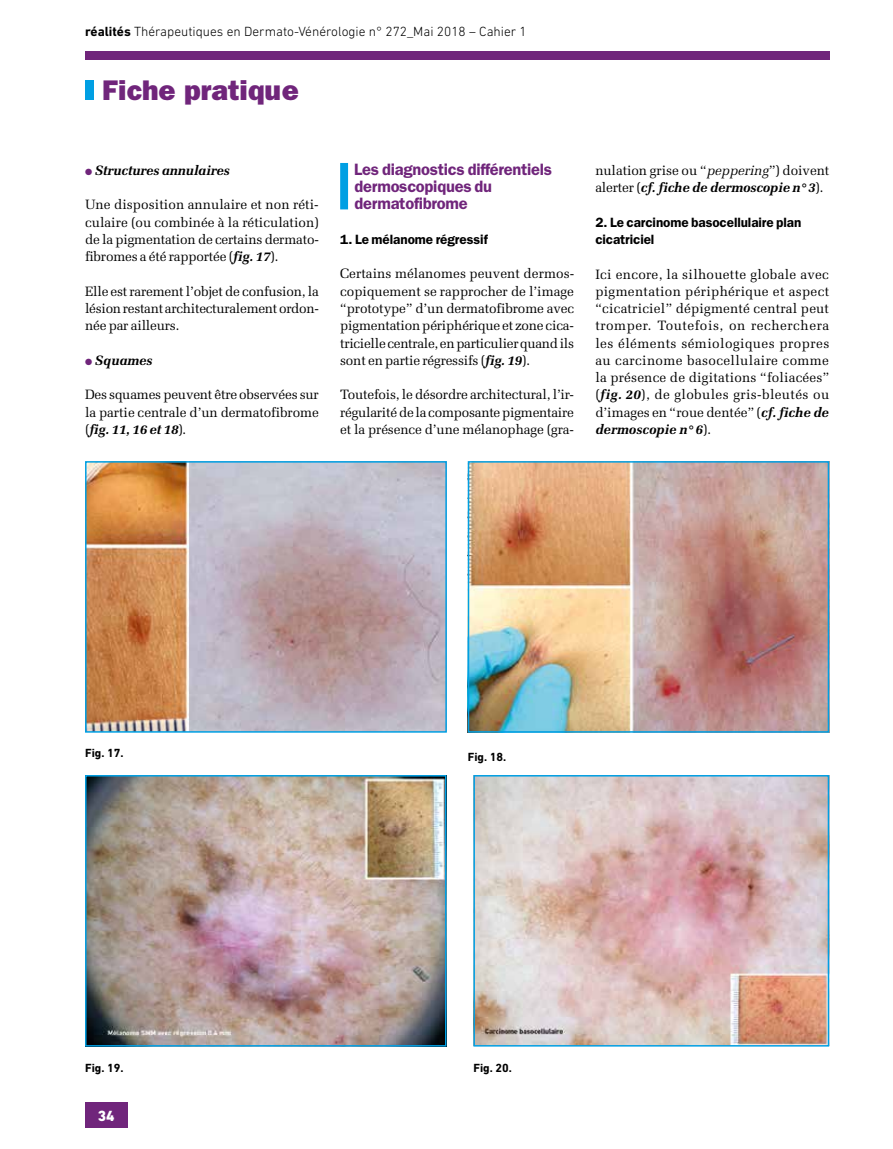
<style>
.page{position:relative;width:893px;height:1149px;background:#fff}
.page>*{position:absolute;margin:0;border:0;box-sizing:border-box;transform-origin:0 0}
.t1{font:28.5px "ITC Franklin Gothic Std Hvy";color:#70257b}
.t2{font:600 16.5px/17.2px "ITC Franklin Gothic Std";letter-spacing:-.015em;color:#70257b}
.t3{font:800 15px "DIN Next LT Pro";color:#fff}
.t4{font:13.5px/17.2px "Melior";letter-spacing:-.015em;color:#000;text-align:justify}
.t5{font:300 13.5px "DIN Next LT Pro";color:#000}
.t6{font:600 13.5px/17.2px "ITC Franklin Gothic Std";letter-spacing:-.005em;color:#000}
.t7{font:italic 700 13.5px "Melior";letter-spacing:-.015em;color:#000}
.t8{font:700 12px "DIN Next LT Pro";color:#000}
.s1{font-weight:700}
.s2{color:#70257b}
.s3{font-weight:700;font-style:italic}
.s4{font-style:italic}
</style>
<div class="page">
<div style="left:85px;top:51px;width:744px;height:9px;background:#70257b"></div>
<div style="left:85px;top:81px;width:9px;height:19px;background:#009fe3"></div>
<div style="left:85px;top:1101px;width:43px;height:26px;background:#70257b"></div>
<img style="left:88px;top:777px;width:355px;height:266px">
<div style="left:85px;top:774px;width:361px;height:272px;border:2px solid #009fe3"></div>
<img style="left:476px;top:777px;width:350px;height:266px">
<div style="left:473px;top:774px;width:356px;height:272px;border:2px solid #009fe3"></div>
<img style="left:471px;top:464px;width:355px;height:265px">
<div style="left:468px;top:461px;width:361px;height:271px;border:2px solid #009fe3"></div>
<img style="left:88px;top:464px;width:356px;height:265px">
<div style="left:85px;top:461px;width:362px;height:271px;border:2px solid #009fe3"></div>
<div style="left:340px;top:163px;width:8px;height:46px;background:#009fe3;border:2px solid #009fe3"></div>
<p class="t5" style="left:85px;top:23px;width:443px"><span class="s1">réalités</span> Thérapeutiques en Dermato-Vénérologie n° 272_Mai 2018 – Cahier 1</p>
<h1 class="t1" style="left:102px;top:74px;width:198px">Fiche pratique</h1>
<p class="t7" style="left:85px;top:162px;width:146px"><span class="s2">●</span> Structures annulaires</p>
<p class="t4" style="left:85px;top:196px;width:235px">Une disposition annulaire et non réti&shy;culaire (ou combinée à la réticulation) de la pigmentation de certains dermato&shy;fibromes a été rapportée (<span class="s3">fig. 17</span>).</p>
<p class="t4" style="left:85px;top:282px;width:235px">Elle est rarement l’objet de confusion, la lésion restant architecturalement ordon&shy;née par ailleurs.</p>
<p class="t7" style="left:85px;top:352px;width:69px"><span class="s2">●</span> Squames</p>
<p class="t4" style="left:85px;top:386px;width:235px">Des squames peuvent être observées sur la partie centrale d’un dermatofibrome (<span class="s3">fig. 11, 16 et 18</span>).</p>
<p class="t2" style="left:354px;top:160px;width:199px">Les diagnostics différentiels dermoscopiques du dermatofibrome</p>
<p class="t6" style="left:340px;top:231px;width:149px">1. Le mélanome régressif</p>
<p class="t4" style="left:340px;top:265px;width:236px">Certains mélanomes peuvent dermos&shy;copiquement se rapprocher de l’image “prototype” d’un dermatofibrome avec pigmentation périphérique et zone cica&shy;tricielle centrale, en particulier quand ils sont en partie régressifs (<span class="s3">fig. 19</span>).</p>
<p class="t4" style="left:340px;top:386px;width:235px">Toutefois, le désordre architectural, l’ir&shy;régularité de la composante pigmentaire et la présence d’une mélanophage (gra-</p>
<p class="t4" style="left:595px;top:162px;width:235px">nulation grise ou “<span class="s4">peppering</span>”) doivent alerter (<span class="s3">cf. fiche de dermoscopie n° 3</span>).</p>
<p class="t6" style="left:595px;top:213px;width:208px">2. Le carcinome basocellulaire plan cicatriciel</p>
<p class="t4" style="left:595px;top:265px;width:236px">Ici encore, la silhouette globale avec pigmentation périphérique et aspect “cicatriciel” dépigmenté central peut tromper. Toutefois, on recherchera les éléments sémiologiques propres au carcinome basocellulaire comme la présence de digitations “foliacées” (<span class="s3">fig. 20</span>), de globules gris-bleutés ou d’images en “roue dentée” (<span class="s3">cf. fiche de dermoscopie n° 6</span>).</p>
<p class="t8" style="left:85px;top:745px;width:40px">Fig. 17.</p>
<p class="t8" style="left:468px;top:749px;width:40px">Fig. 18.</p>
<p class="t8" style="left:85px;top:1060px;width:40px">Fig. 19.</p>
<p class="t8" style="left:473px;top:1060px;width:40px">Fig. 20.</p>
<p class="t3" style="left:98px;top:1106px;width:18px">34</p>
</div>
